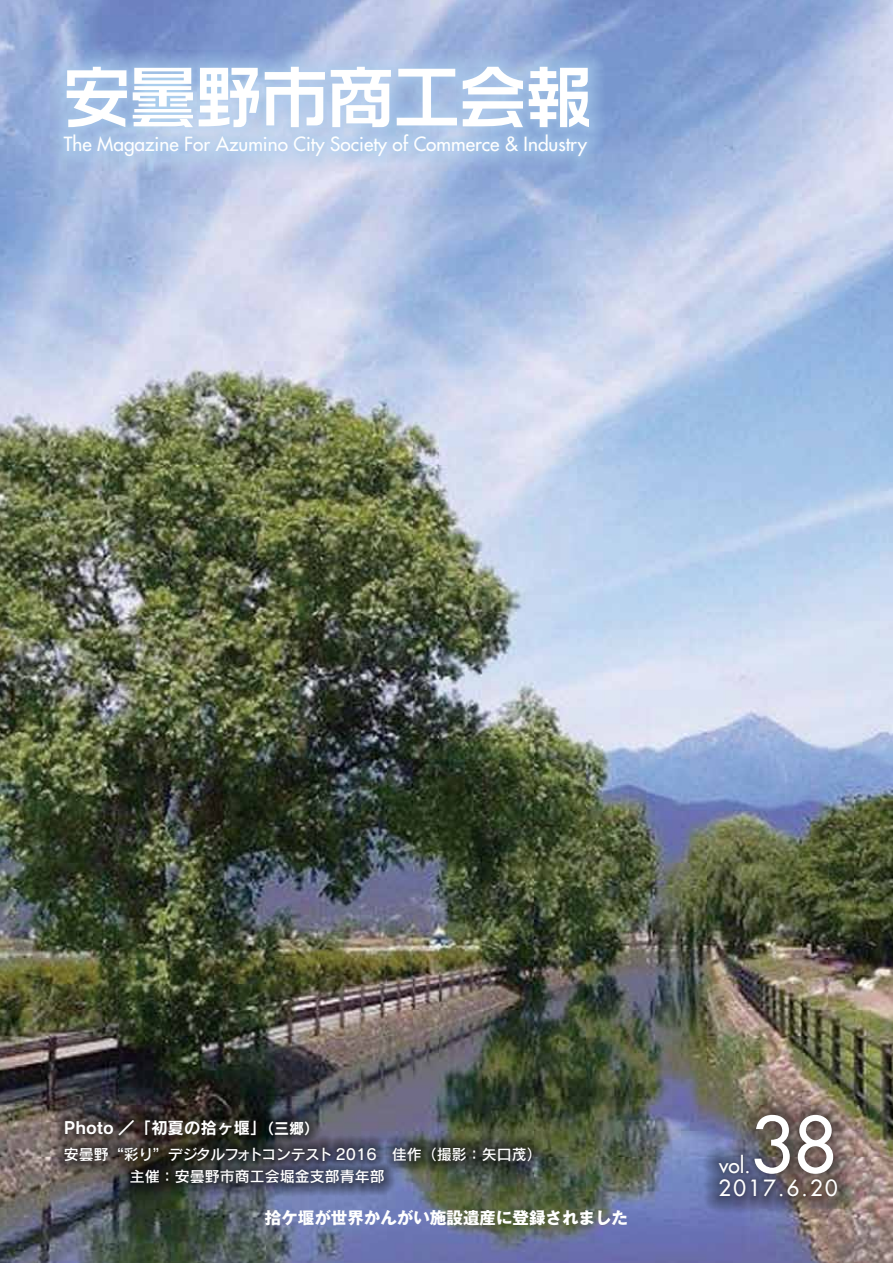
<style>
.page{position:relative;width:893px;height:1263px;background:#fff}
.page>*{position:absolute;margin:0;border:0;box-sizing:border-box;transform-origin:0 0}
.t1{font:75px "Futura";color:#fff}
.t2{font:700 66px "Logo G Std";color:#fff}
.t3{font:21.75px "Futura";letter-spacing:.105em;color:#fff}
.t4{font:21px "Futura";color:#fff}
.t5{font:19.05px "Futura";color:#fff}
.t6{font:700 16.5px "Gothic MB101 Pro";color:#fff}
.t7{font:16.5px "Rodin Pro B";color:#fff}
.t8{font:15px/22.8px "Rodin Pro DB";color:#fff}
.s1{font-size:15px}
</style>
<div class="page">
<img style="left:0;top:0;width:893px;height:1263px">
<svg style="left:47px;top:50px;width:559px;height:122px;background:#a6c0e4"></svg>
<div style="left:702px;top:1098px;width:151px;height:116px;background:#000;opacity:.75"></div>
<img style="left:52px;top:1107px;width:492px;height:89px">
<h2 class="t2" style="left:64px;top:51px;width:530px">安曇野市商工会報</h2>
<p class="t5" style="left:64px;top:131px;width:525px">The Magazine For Azumino City Society of Commerce &amp; Industry</p>
<p class="t7" style="left:64px;top:1116px;width:257px">Photo ／「初夏の拾ヶ堰」<span class="s1">（三郷）</span></p>
<p class="t8" style="left:130px;top:1142px;width:414px;text-indent:-66px">安曇野“彩り”デジタルフォトコンテスト 2016　佳作（撮影：矢口茂）主催：安曇野市商工会堀金支部青年部</p>
<p class="t6" style="left:265px;top:1204px;width:365px">拾ケ堰が世界かんがい施設遺産に登録されました</p>
<h1 class="t1" style="left:750px;top:1096px;width:88px">38</h1>
<p class="t3" style="left:719px;top:1174px;width:121px">2017.6.20</p>
<p class="t4" style="left:719px;top:1151px;width:33px">vol.</p>
</div>
